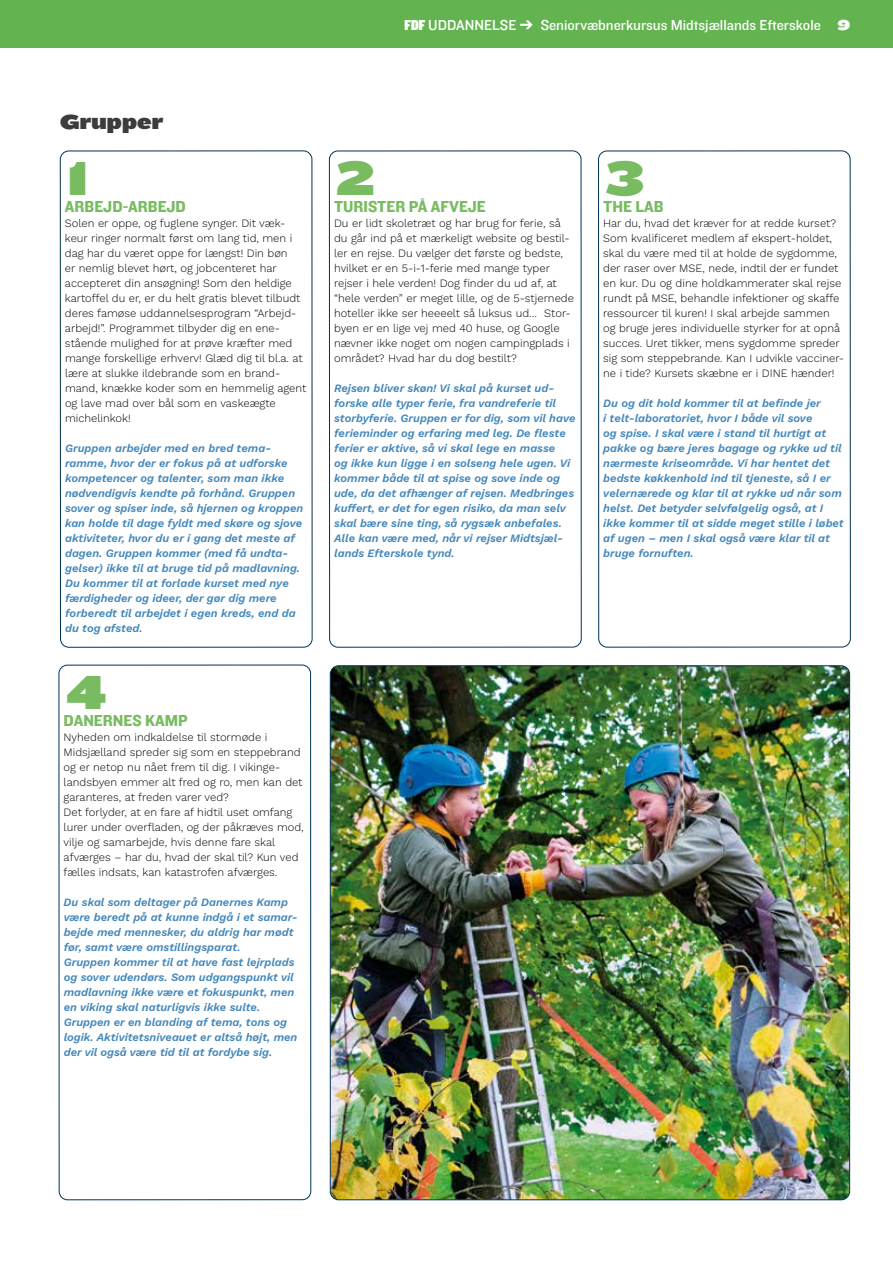
<style>
.page{position:relative;width:893px;height:1263px;background:#fff}
.page>*{position:absolute;margin:0;border:0;box-sizing:border-box;transform-origin:0 0}
.t1{font:49.5px "Knockout 94 Ultmt Sumo";color:#78bb60}
.t2{font:21px "Knockout 94 Ultmt Sumo";letter-spacing:.01em;color:#3c3c3b}
.t3{font:16.5px "Knockout 51 Middleweight";color:#78bb60}
.t4{font:15px "Knockout 31 Junior Middlewt";color:#fff}
.t5{font:300 11.25px/15px "Work Sans";color:#000}
.t6{font:italic 600 11.25px/15px "Work Sans";color:#4387bb}
.s1{font-family:"Knockout 90 Ultmt Welterwt"}
.s2{font-family:"Knockout 94 Ultmt Sumo"}
</style>
<div class="page">
<div style="left:60px;top:150px;width:252px;height:498px;border:1px solid #003253;border-radius:9px"></div>
<div style="left:329px;top:150px;width:253px;height:498px;border:1px solid #003253;border-radius:9px"></div>
<div style="left:598px;top:150px;width:253px;height:497px;border:1px solid #003253;border-radius:9px"></div>
<img style="left:330px;top:666px;width:520px;height:534px">
<div style="left:0;top:0;width:893px;height:48px;background:#63b450"></div>
<div style="left:59px;top:665px;width:252px;height:535px;border:1px solid #003253;border-radius:9px"></div>
<h3 class="t4" style="left:404px;top:14px;width:113px"><span class="s1">FDF</span> UDDANNELSE</h3>
<h3 class="t4" style="left:541px;top:14px;width:311px">Seniorvæbnerkursus Midtsjællands Efterskole <span class="s2">9</span></h3>
<h2 class="t2" style="left:60px;top:106px;width:105px">Grupper</h2>
<h1 class="t1" style="left:68px;top:141px;width:21px">1</h1>
<h3 class="t3" style="left:65px;top:195px;width:123px">ARBEJD-ARBEJD</h3>
<p class="t5" style="left:65px;top:215px;width:243px">Solen er oppe, og fuglene synger. Dit væk&shy;keur ringer normalt først om lang tid, men i dag har du været oppe for længst! Din bøn<br>er nemlig blevet hørt, og jobcenteret har accepteret din ansøgning! Som den heldige kartoffel du er, er du helt gratis blevet tilbudt deres famøse uddannelsesprogram “Arbejd&shy;arbejd!”. Programmet tilbyder dig en ene&shy;stående mulighed for at prøve kræfter med mange forskellige erhverv! Glæd dig til bl.a. at lære at slukke ildebrande som en brand&shy;mand, knække koder som en hemmelig agent og lave mad over bål som en vaskeægte michelinkok!</p>
<p class="t6" style="left:65px;top:440px;width:240px">Gruppen arbejder med en bred tema&shy;ramme, hvor der er fokus på at udforske kompetencer og talenter, som man ikke nødvendigvis kendte på forhånd. Gruppen sover og spiser inde, så hjernen og kroppen kan holde til dage fyldt med skøre og sjove aktiviteter, hvor du er i gang det meste af dagen. Gruppen kommer (med få undta&shy;gelser) ikke til at bruge tid på madlavning.<br>Du kommer til at forlade kurset med nye færdigheder og ideer, der gør dig mere forberedt til arbejdet i egen kreds, end da du tog afsted.</p>
<h1 class="t1" style="left:67px;top:655px;width:42px">4</h1>
<h3 class="t3" style="left:64px;top:709px;width:126px">DANERNES KAMP</h3>
<p class="t5" style="left:64px;top:729px;width:242px">Nyheden om indkaldelse til stormøde i Midsjælland spreder sig som en steppebrand og er netop nu nået frem til dig. I vikinge&shy;landsbyen emmer alt fred og ro, men kan det garanteres, at freden varer ved?<br>Det forlyder, at en fare af hidtil uset omfang lurer under overfladen, og der påkræves mod, vilje og samarbejde, hvis denne fare skal afværges – har du, hvad der skal til? Kun ved fælles indsats, kan katastrofen afværges.</p>
<p class="t6" style="left:64px;top:894px;width:236px">Du skal som deltager på Danernes Kamp være beredt på at kunne indgå i et samar&shy;bejde med mennesker, du aldrig har mødt før, samt være omstillingsparat.<br>Gruppen kommer til at have fast lejrplads og sover udendørs. Som udgangspunkt vil madlavning ikke være et fokuspunkt, men en viking skal naturligvis ikke sulte.<br>Gruppen er en blanding af tema, tons og logik. Aktivitetsniveauet er altså højt, men der vil også være tid til at fordybe sig.</p>
<h1 class="t1" style="left:337px;top:141px;width:39px">2</h1>
<p class="t5" style="left:334px;top:215px;width:241px">Du er lidt skoletræt og har brug for ferie, så du går ind på et mærkeligt website og bestil&shy;ler en rejse. Du vælger det første og bedste, hvilket er en 5-i-1-ferie med mange typer rejser i hele verden! Dog finder du ud af, at “hele verden” er meget lille, og de 5-stjernede hoteller ikke ser heeeelt så luksus ud… Stor&shy;byen er en lige vej med 40 huse, og Google nævner ikke noget om nogen campingplads i området? Hvad har du dog bestilt?</p>
<p class="t6" style="left:334px;top:380px;width:243px">Rejsen bliver skøn! Vi skal på kurset ud&shy;forske alle typer ferie, fra vandreferie til storbyferie. Gruppen er for dig, som vil have ferieminder og erfaring med leg. De fleste ferier er aktive, så vi skal lege en masse<br>og ikke kun ligge i en solseng hele ugen. Vi kommer både til at spise og sove inde og ude, da det afhænger af rejsen. Medbringes kuffert, er det for egen risiko, da man selv skal bære sine ting, så rygsæk anbefales.<br>Alle kan være med, når vi rejser Midtsjæl&shy;lands Efterskole tynd.</p>
<h3 class="t3" style="left:334px;top:195px;width:153px">TURISTER PÅ AFVEJE</h3>
<h1 class="t1" style="left:606px;top:141px;width:40px">3</h1>
<p class="t5" style="left:603px;top:215px;width:242px">Har du, hvad det kræver for at redde kurset?<br>Som kvalificeret medlem af ekspert-holdet, skal du være med til at holde de sygdomme, der raser over MSE, nede, indtil der er fundet en kur. Du og dine holdkammerater skal rejse rundt på MSE, behandle infektioner og skaffe ressourcer til kuren! I skal arbejde sammen og bruge jeres individuelle styrker for at opnå succes. Uret tikker, mens sygdomme spreder sig som steppebrande. Kan I udvikle vacciner&shy;ne i tide? Kursets skæbne er i DINE hænder!</p>
<p class="t6" style="left:603px;top:395px;width:242px">Du og dit hold kommer til at befinde jer<br>i telt-laboratoriet, hvor I både vil sove<br>og spise. I skal være i stand til hurtigt at pakke og bære jeres bagage og rykke ud til nærmeste kriseområde. Vi har hentet det bedste køkkenhold ind til tjeneste, så I er velernærede og klar til at rykke ud når som helst. Det betyder selvfølgelig også, at I ikke kommer til at sidde meget stille i løbet af ugen – men I skal også være klar til at bruge fornuften.</p>
<h3 class="t3" style="left:603px;top:195px;width:62px">THE LAB</h3>
</div>
